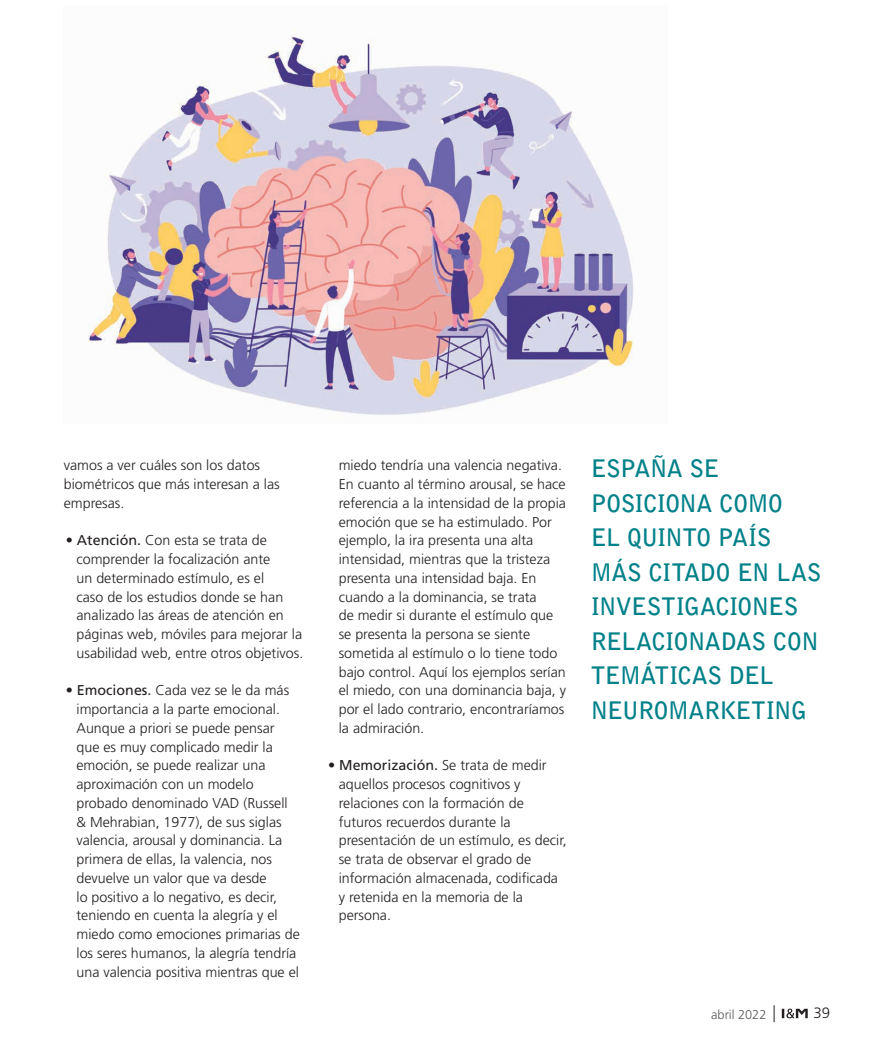
<style>
.page{position:relative;width:893px;height:1063px;background:#fff}
.page>*{position:absolute;margin:0;border:0;box-sizing:border-box;transform-origin:0 0}
.t1{font:700 24px/34.5px "Bell Gothic Std";letter-spacing:-.025em;color:#008189}
.t2{font:300 15px "Frutiger";color:#231f20}
.t3{font:300 14.25px/18.8px "Frutiger";color:#231f20}
.t4{font:300 12.75px "Frutiger";color:#57585a}
.s1{font-weight:400}
</style>
<div class="page">
<svg style="left:774px;top:1005px;width:1px;height:17px"></svg>
<svg style="left:782px;top:1009px;width:26px;height:9px"></svg>
<img style="left:88px;top:29px;width:546px;height:386px">
<p class="t3" style="left:64px;top:456px;width:217px">vamos a ver cuáles son los datos biométricos que más interesan a las empresas.</p>
<p class="t3" style="left:77px;top:531px;width:228px;text-indent:-11px">• <span class="s1">Atención.</span> Con esta se trata de comprender la focalización ante<br>un determinado estímulo, es el<br>caso de los estudios donde se han analizado las áreas de atención en páginas web, móviles para mejorar la usabilidad web, entre otros objetivos.</p>
<p class="t3" style="left:77px;top:681px;width:225px;text-indent:-11px">• <span class="s1">Emociones.</span> Cada vez se le da más importancia a la parte emocional.<br>Aunque a priori se puede pensar que es muy complicado medir la emoción, se puede realizar una aproximación con un modelo probado denominado VAD (Russell &amp; Mehrabian, 1977), de sus siglas valencia, arousal y dominancia. La primera de ellas, la valencia, nos devuelve un valor que va desde<br>lo positivo a lo negativo, es decir, teniendo en cuenta la alegría y el miedo como emociones primarias de los seres humanos, la alegría tendría una valencia positiva mientras que el</p>
<p class="t3" style="left:339px;top:456px;width:229px">miedo tendría una valencia negativa.<br>En cuanto al término arousal, se hace referencia a la intensidad de la propia emoción que se ha estimulado. Por ejemplo, la ira presenta una alta intensidad, mientras que la tristeza presenta una intensidad baja. En cuando a la dominancia, se trata<br>de medir si durante el estímulo que se presenta la persona se siente sometida al estímulo o lo tiene todo bajo control. Aquí los ejemplos serían el miedo, con una dominancia baja, y por el lado contrario, encontraríamos la admiración.</p>
<p class="t3" style="left:339px;top:756px;width:230px;text-indent:-11px">• <span class="s1">Memorización.</span> Se trata de medir aquellos procesos cognitivos y relaciones con la formación de futuros recuerdos durante la presentación de un estímulo, es decir, se trata de observar el grado de información almacenada, codificada y retenida en la memoria de la persona.</p>
<h1 class="t1" style="left:591px;top:451px;width:232px">ESPAÑA SE<br>POSICIONA COMO<br>EL QUINTO PAÍS<br>MÁS CITADO EN LAS<br>INVESTIGACIONES<br>RELACIONADAS CON<br>TEMÁTICAS DEL<br>NEUROMARKETING</h1>
<p class="t4" style="left:711px;top:1007px;width:57px">abril 2022</p>
<p class="t2" style="left:814px;top:1005px;width:18px">39</p>
</div>
